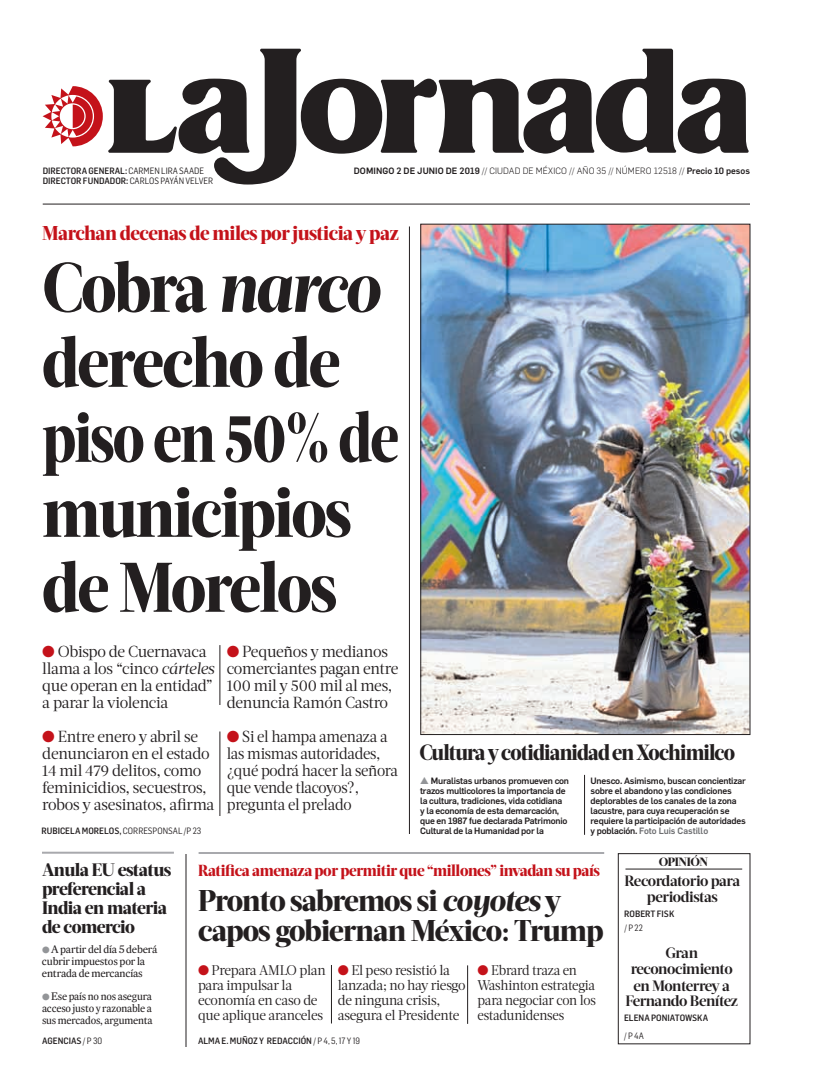
<style>
.page{position:relative;width:822px;height:1089px;background:#fff}
.page>*{position:absolute;margin:0;border:0;box-sizing:border-box;transform-origin:0 0}
.t1{font:800 70px/75px "Acta Headline";letter-spacing:-.03em;color:#231f20;scale:.9 1}
.t2{font:800 30px/30px "Acta Headline";letter-spacing:-.03em;color:#231f20}
.t3{font:800 22px "Acta Headline";letter-spacing:-.04em;color:#231f20;scale:.92 1}
.t4{font:800 20px "Acta Headline";letter-spacing:-.025em;color:#c4121a;scale:.95 1}
.t5{font:800 18px/19px "Acta Headline";letter-spacing:-.03em;color:#231f20}
.t6{font:16px/17px "Acta Deck";letter-spacing:-.02em;color:#231f20}
.t7{font:16px/17px "Acta Deck";letter-spacing:-.02em;color:#231f20;scale:.93 1}
.t8{font:800 16px "Acta Headline";letter-spacing:-.025em;color:#c4121a;scale:.95 1}
.t9{font:700 15px/16px "Acta Headline";letter-spacing:-.03em;color:#231f20;text-align:center}
.t10{font:14px/15px "Acta Deck";letter-spacing:-.02em;color:#231f20;scale:.96 1}
.t11{font:14px/15px "Acta Deck";letter-spacing:-.02em;color:#231f20;scale:.93 1}
.t12{font:800 12px "Acta Headline";letter-spacing:-.04em;color:#231f20}
.t13{font:11px/12px "Expresso Tx";letter-spacing:-.02em;color:#231f20}
.t14{font:500 9px/10px "Flama";letter-spacing:-.02em;color:#231f20}
.t15{font:500 9px "Flama Semicond";color:#231f20}
.t16{font:300 9px "Flama";letter-spacing:.01em;color:#231f20}
.t17{font:9px "Flama Semicond";color:#231f20}
.s1{font-weight:400}
.s2{font-weight:500}
.s3{font-style:italic}
.s4{color:#c4121a}
.s5{color:#939598}
.s6{color:#6c6d70}
.s7{font-size:9px;color:#939598}
</style>
<div class="page">
<svg style="left:43px;top:49px;width:706px;height:136px"></svg>
<hr style="left:409px;top:226px;width:1px;height:608px;background:#231f20">
<hr style="left:199px;top:852px;width:405px;height:2px;background:#a8a9ad">
<hr style="left:42px;top:852px;width:132px;height:2px;background:#a8a9ad">
<hr style="left:220px;top:645px;width:1px;height:60px;background:#231f20">
<hr style="left:220px;top:732px;width:1px;height:84px;background:#231f20">
<img style="left:423px;top:226px;width:325px;height:507px">
<hr style="left:584px;top:775px;width:1px;height:60px;background:#231f20">
<hr style="left:43px;top:204px;width:707px;height:1px;background:#231f20">
<svg style="left:186px;top:853px;width:564px;height:194px"></svg>
<hr style="left:625px;top:869px;width:117px;height:1px;background:#231f20">
<hr style="left:331px;top:965px;width:1px;height:58px;background:#231f20">
<hr style="left:467px;top:965px;width:1px;height:59px;background:#231f20">
<p class="t15" style="left:43px;top:168px;width:163px">DIRECTORA GENERAL: <span class="s1">CARMEN LIRA SAADE</span></p>
<p class="t16" style="left:354px;top:168px;width:398px"><span class="s2">DOMINGO 2 DE JUNIO DE 2019</span> // CIUDAD DE MÉXICO // AÑO 35 // NÚMERO 12518 // <span class="s2">Precio 10 pesos</span></p>
<p class="t15" style="left:43px;top:178px;width:172px">DIRECTOR FUNDADOR: <span class="s1">CARLOS PAYÁN VELVER</span></p>
<h3 class="t4" style="left:42px;top:225px;width:377px">Marchan decenas de miles por justicia y paz</h3>
<h1 class="t1" style="left:42px;top:256px;width:398px">Cobra <span class="s3">narco </span>derecho de piso en 50% de municipios de Morelos</h1>
<h3 class="t6" style="left:42px;top:644px;width:174px"><span class="s4">●</span> Obispo de Cuernavaca llama a los “cinco <span class="s3">cárteles </span>que operan en la entidad” a parar la violencia</h3>
<h3 class="t6" style="left:42px;top:729px;width:174px"><span class="s4">●</span> Entre enero y abril se denunciaron en el estado<br>14 mil 479 delitos, como feminicidios, secuestros, robos y asesinatos, afirma</h3>
<p class="t15" style="left:41px;top:828px;width:161px">RUBICELA MORELOS, <span class="s1">CORRESPONSAL /P 23</span></p>
<h3 class="t6" style="left:227px;top:644px;width:173px"><span class="s4">●</span> Pequeños y medianos comerciantes pagan entre<br>100 mil y 500 mil al mes, denuncia Ramón Castro</h3>
<h3 class="t7" style="left:227px;top:729px;width:186px"><span class="s4">●</span> Si el hampa amenaza a las mismas autoridades, ¿qué podrá hacer la señora que vende tlacoyos?, pregunta el prelado</h3>
<h3 class="t3" style="left:419px;top:744px;width:345px">Cultura y cotidianidad en Xochimilco</h3>
<p class="t14" style="left:420px;top:777px;width:150px"><span class="s5">▲</span> Muralistas urbanos promueven con trazos multicolores la importancia de la cultura, tradiciones, vida cotidiana y la economía de esta demarcación, que en 1987 fue declarada Patrimonio Cultural de la Humanidad por la</p>
<p class="t14" style="left:591px;top:777px;width:157px">Unesco. Asimismo, buscan concientizar sobre el abandono y las condiciones deplorables de los canales de la zona lacustre, para cuya recuperación se requiere la participación de autoridades y población. <span class="s6">Foto Luis Castillo</span></p>
<h3 class="t5" style="left:42px;top:862px;width:131px">Anula EU estatus preferencial a<br>India en materia de comercio</h3>
<p class="t13" style="left:42px;top:944px;width:117px"><span class="s7">●</span> A partir del día 5 deberá cubrir impuestos por la entrada de mercancías</p>
<p class="t13" style="left:42px;top:991px;width:112px;text-align:justify"><span class="s7">●</span> Ese país no nos asegura acceso justo y razonable a sus mercados, argumenta</p>
<h3 class="t8" style="left:198px;top:864px;width:425px">Ratifica amenaza por permitir que “millones” invadan su país</h3>
<h2 class="t2" style="left:198px;top:888px;width:407px">Pronto sabremos si <span class="s3">coyotes</span> y capos gobiernan México: Trump</h2>
<h3 class="t10" style="left:198px;top:963px;width:135px"><span class="s4">●</span> Prepara AMLO plan para impulsar la economía en caso de que aplique aranceles</h3>
<h3 class="t10" style="left:338px;top:963px;width:135px"><span class="s4">●</span> El peso resistió la lanzada; no hay riesgo de ninguna crisis, asegura el Presidente</h3>
<h3 class="t11" style="left:478px;top:963px;width:129px"><span class="s4">●</span> Ebrard traza en<br>Washinton estrategia para negociar con los estadunidenses</h3>
<p class="t15" style="left:42px;top:1038px;width:62px">AGENCIAS <span class="s1">/ P 30</span></p>
<p class="t15" style="left:198px;top:1038px;width:164px">ALMA E. MUÑOZ Y REDACCIÓN <span class="s1">/ P 4, 5, 17 Y 19</span></p>
<h3 class="t12" style="left:659px;top:857px;width:51px">OPINIÓN</h3>
<h3 class="t9" style="left:625px;top:874px;width:117px">Recordatorio para periodistas</h3>
<p class="t15" style="left:624px;top:910px;width:52px">ROBERT FISK</p>
<h3 class="t9" style="left:625px;top:947px;width:114px">Gran reconocimiento en Monterrey a<br>Fernando Benítez</h3>
<p class="t15" style="left:624px;top:1015px;width:86px">ELENA PONIATOWSKA</p>
<p class="t17" style="left:624px;top:1032px;width:21px">/ P 4A</p>
<p class="t17" style="left:624px;top:924px;width:20px">/ P 22</p>
</div>
